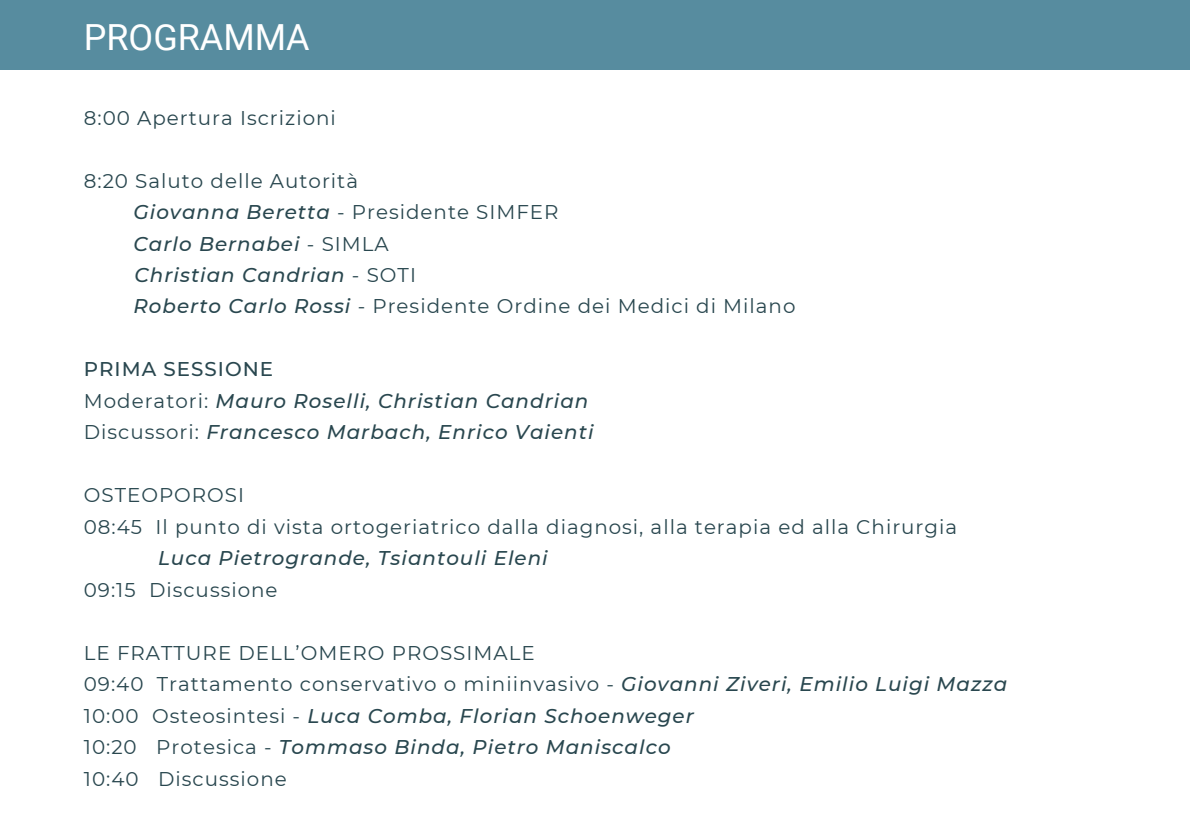
<style>
.page{position:relative;width:1190px;height:839px;background:#fff}
.page>*{position:absolute;margin:0;border:0;box-sizing:border-box;transform-origin:0 0}
.t1{font:36px "Roboto";color:#fff}
.t2{font:19.8px "Montserrat";letter-spacing:.05em;color:#29474f}
.t3{font:italic 500 19.8px "Montserrat";letter-spacing:.05em;color:#29474f}
.t4{font:500 19.8px "Montserrat";letter-spacing:.05em;color:#29474f}
.s1{font-weight:500;font-style:italic}
.s2{font-weight:400;font-style:normal}
</style>
<div class="page">
<div style="left:0;top:0;width:1190px;height:69px;background:#578c9f"></div>
<p class="t1" style="left:84px;top:16px;width:227px">PROGRAMMA</p>
<p class="t2" style="left:84px;top:105px;width:254px">8:00 Apertura Iscrizioni</p>
<p class="t2" style="left:84px;top:168px;width:276px">8:20 Saluto delle Autorità</p>
<p class="t2" style="left:134px;top:200px;width:427px"><span class="s1">Giovanna Beretta</span> - Presidente SIMFER</p>
<p class="t3" style="left:134px;top:231px;width:257px">Carlo Bernabei <span class="s2">- SIMLA</span></p>
<p class="t3" style="left:135px;top:263px;width:283px">Christian Candrian <span class="s2">- SOTI</span></p>
<p class="t2" style="left:134px;top:294px;width:663px"><span class="s1">Roberto Carlo Rossi</span> - Presidente Ordine dei Medici di Milano</p>
<p class="t4" style="left:84px;top:357px;width:191px">PRIMA SESSIONE</p>
<p class="t3" style="left:84px;top:389px;width:506px"><span class="s2">Moderatori:</span> Mauro Roselli, Christian Candrian</p>
<p class="t3" style="left:84px;top:420px;width:511px"><span class="s2">Discussori:</span> Francesco Marbach, Enrico Vaienti</p>
<p class="t2" style="left:84px;top:483px;width:162px">OSTEOPOROSI</p>
<p class="t2" style="left:84px;top:514px;width:875px">08:45 Il punto di vista ortogeriatrico dalla diagnosi, alla terapia ed alla Chirurgia</p>
<p class="t3" style="left:158px;top:546px;width:391px">Luca Pietrogrande, Tsiantouli Eleni</p>
<p class="t2" style="left:84px;top:577px;width:195px">09:15 Discussione</p>
<p class="t2" style="left:84px;top:640px;width:452px">LE FRATTURE DELL’OMERO PROSSIMALE</p>
<p class="t2" style="left:84px;top:672px;width:925px">09:40 Trattamento conservativo o miniinvasivo - <span class="s1">Giovanni Ziveri, Emilio Luigi Mazza</span></p>
<p class="t3" style="left:84px;top:703px;width:611px"><span class="s2">10:00 Osteosintesi -</span> Luca Comba, Florian Schoenweger</p>
<p class="t3" style="left:84px;top:735px;width:588px"><span class="s2">10:20 Protesica -</span> Tommaso Binda, Pietro Maniscalco</p>
<p class="t2" style="left:84px;top:766px;width:204px">10:40 Discussione</p>
</div>
